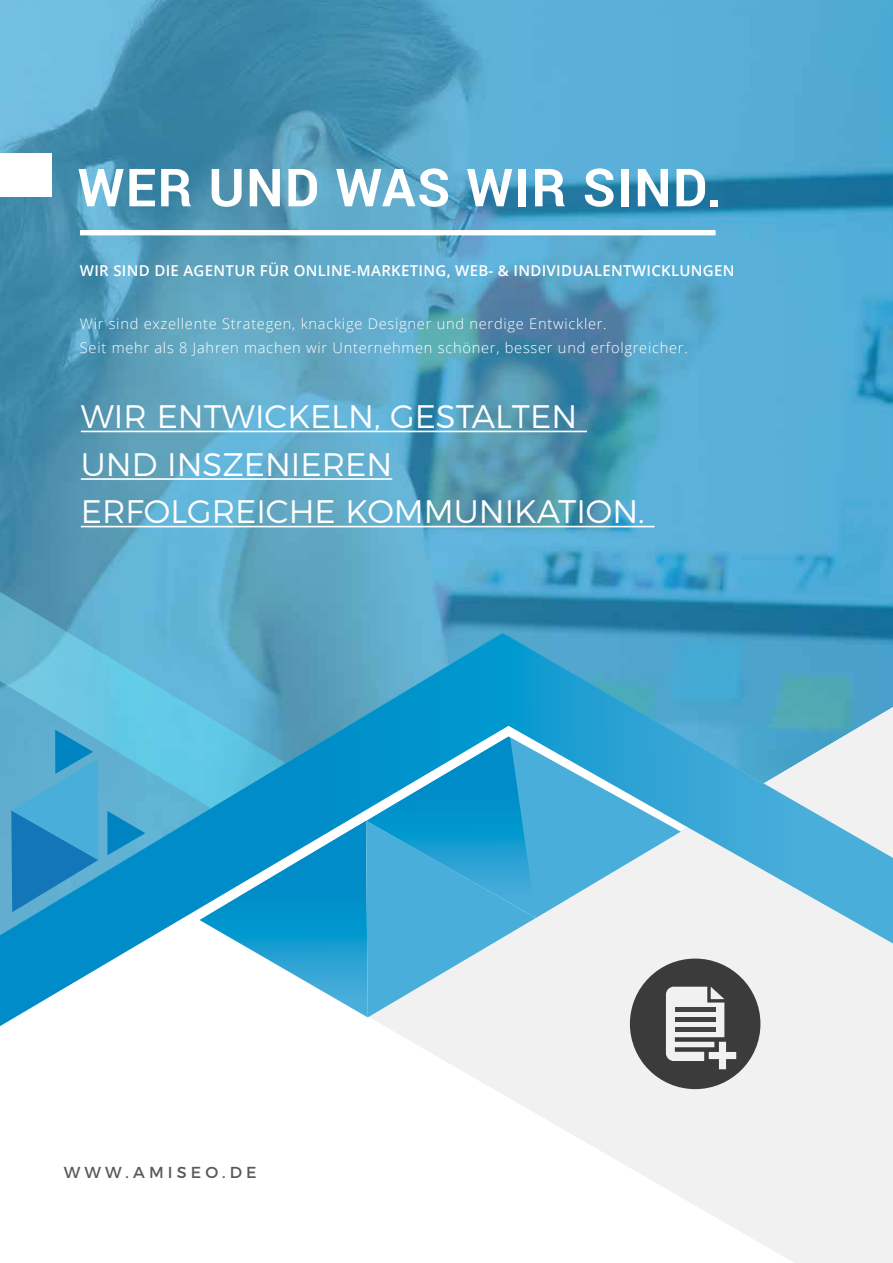
<style>
.page{position:relative;width:893px;height:1263px;background:#fff}
.page>*{position:absolute;margin:0;border:0;box-sizing:border-box;transform-origin:0 0}
.t1{font:700 52.5px "Roboto";letter-spacing:.03em;color:#fff}
.t2{font:300 32.55px/47.5px "Montserrat";color:#fff}
.t3{font:15.9px "Montserrat";letter-spacing:.26em;color:#58595b}
.t4{font:600 15px "Open Sans";letter-spacing:.02em;color:#fff}
.t5{font:300 14.7px/24px "Open Sans";letter-spacing:.05em;color:#fff}
</style>
<div class="page">
<svg style="left:495px;top:1026px;width:398px;height:237px;fill:#f1f1f2"></svg>
<img style="left:0;top:0;width:893px;height:633px">
<svg style="left:0;top:591px;width:285px;height:42px;background:#5daac7"></svg>
<div style="left:0;top:153px;width:51px;height:43px;background:#fff"></div>
<svg style="left:0;top:633px;width:893px;height:393px"></svg>
<svg style="left:199px;top:720px;width:561px;height:369px"></svg>
<div style="left:675px;top:1017px;width:40px;height:5px;background:#404042"></div>
<div style="left:80px;top:230px;width:636px;height:5px;background:#fff"></div>
<hr style="left:81px;top:431px;width:506px;height:1px;background:#fff">
<hr style="left:81px;top:478px;width:311px;height:2px;background:#fff">
<hr style="left:81px;top:526px;width:573px;height:1px;background:#fff">
<h1 class="t1" style="left:78px;top:151px;width:646px">WER UND WAS WIR SIND.</h1>
<p class="t4" style="left:80px;top:260px;width:656px">WIR SIND DIE AGENTUR FÜR ONLINE-MARKETING, WEB- &amp; INDIVIDUALENTWICKLUNGEN</p>
<p class="t5" style="left:80px;top:312px;width:609px">Wir sind exzellente Strategen, knackige Designer und nerdige Entwickler.<br>Seit mehr als 8 Jahren machen wir Unternehmen schöner, besser und erfolgreicher.</p>
<h2 class="t2" style="left:81px;top:390px;width:565px">WIR ENTWICKELN, GESTALTEN<br>UND INSZENIEREN<br>ERFOLGREICHE KOMMUNIKATION.</h2>
<p class="t3" style="left:64px;top:1159px;width:194px">WWW.AMISEO.DE</p>
</div>
